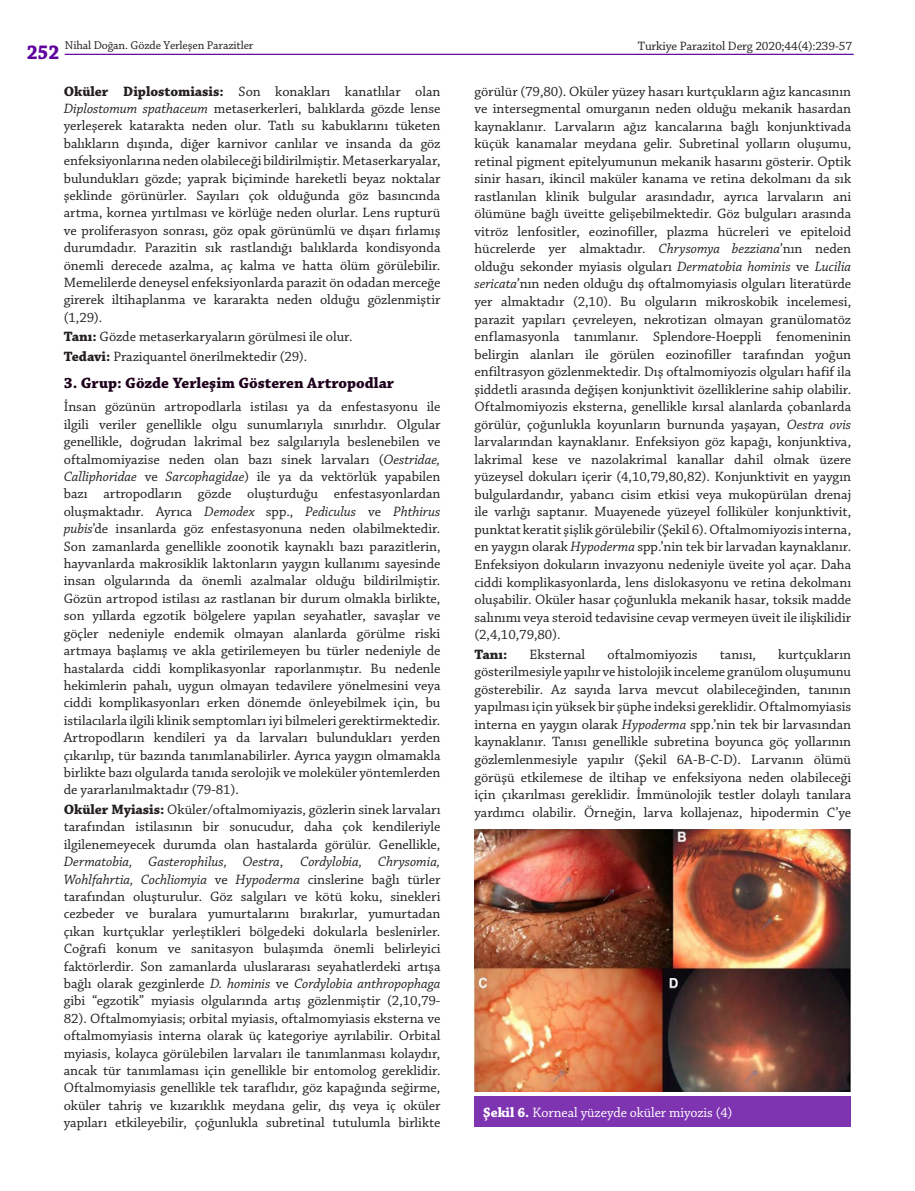
<style>
.page{position:relative;width:915px;height:1191px;background:#fff}
.page>*{position:absolute;margin:0;border:0;box-sizing:border-box;transform-origin:0 0}
.t1{font:700 21px "Chaparral Pro";color:#5e009e;scale:.92 1}
.BOLD{font:700 15.75px "Chaparral Pro";color:#1e001c}
.YAZI{font:14.25px/17.4px "Chaparral Pro";letter-spacing:-.005em;color:#231f20;text-align:justify}
.RESIM-ALTI{font:14.25px "Chaparral Pro";color:#fff}
.YAZI-2{font:700 14.25px "Chaparral Pro";color:#231f20}
.t2{font:12.75px "Chaparral Pro";letter-spacing:-.01em;color:#231f20}
.t3{font:12px "Chaparral Pro";letter-spacing:-.01em;color:#231f20}
.s1{font-weight:700}
.s2{font-style:italic}
</style>
<div class="page">
<hr style="left:65px;top:54px;width:788px;height:1px;background:#5e009e">
<div style="left:474px;top:1096px;width:376px;height:31px;background:#7e33b1"></div>
<img style="left:474px;top:829px;width:376px;height:262px">
<p class="t3" style="left:65px;top:39px;width:190px">Nihal Doğan. Gözde Yerleşen Parazitler</p>
<p class="t2" style="left:637px;top:39px;width:216px">Turkiye Parazitol Derg 2020;44(4):239-57</p>
<h1 class="t1" style="left:27px;top:40px;width:37px">252</h1>
<p class="YAZI" style="left:64px;top:83px;width:378px"><span class="s1">Oküler Diplostomiasis:</span> Son konakları kanatlılar olan <span class="s2">Diplostomum spathaceum</span> metaserkerleri, balıklarda gözde lense yerleşerek katarakta neden olur. Tatlı su kabuklarını tüketen balıkların dışında, diğer karnivor canlılar ve insanda da göz enfeksiyonlarına neden olabileceği bildirilmiştir. Metaserkaryalar, bulundukları gözde; yaprak biçiminde hareketli beyaz noktalar şeklinde görünürler. Sayıları çok olduğunda göz basıncında artma, kornea yırtılması ve körlüğe neden olurlar. Lens rupturü ve proliferasyon sonrası, göz opak görünümlü ve dışarı fırlamış durumdadır. Parazitin sık rastlandığı balıklarda kondisyonda önemli derecede azalma, aç kalma ve hatta ölüm görülebilir.<br>Memelilerde deneysel enfeksiyonlarda parazit ön odadan merceğe girerek iltihaplanma ve kararakta neden olduğu gözlenmiştir (1,29).</p>
<p class="YAZI" style="left:64px;top:329px;width:290px"><span class="s1">Tanı:</span> Gözde metaserkaryaların görülmesi ile olur.</p>
<p class="YAZI" style="left:64px;top:348px;width:245px"><span class="s1">Tedavi:</span> Praziquantel önerilmektedir (29).</p>
<p class="BOLD" style="left:64px;top:373px;width:332px">3. Grup: Gözde Yerleşim Gösteren Artropodlar</p>
<p class="YAZI" style="left:64px;top:399px;width:378px">İnsan gözünün artropodlarla istilası ya da enfestasyonu ile ilgili veriler genellikle olgu sunumlarıyla sınırlıdır. Olgular genellikle, doğrudan lakrimal bez salgılarıyla beslenebilen ve oftalmomiyazise neden olan bazı sinek larvaları (<span class="s2">Oestridae, Calliphoridae</span> ve <span class="s2">Sarcophagidae</span>) ile ya da vektörlük yapabilen bazı artropodların gözde oluşturduğu enfestasyonlardan oluşmaktadır. Ayrıca <span class="s2">Demodex</span> spp., <span class="s2">Pediculus</span> ve <span class="s2">Phthirus pubis</span>’de insanlarda göz enfestasyonuna neden olabilmektedir.<br>Son zamanlarda genellikle zoonotik kaynaklı bazı parazitlerin, hayvanlarda makrosiklik laktonların yaygın kullanımı sayesinde insan olgularında da önemli azalmalar olduğu bildirilmiştir.<br>Gözün artropod istilası az rastlanan bir durum olmakla birlikte, son yıllarda egzotik bölgelere yapılan seyahatler, savaşlar ve göçler nedeniyle endemik olmayan alanlarda görülme riski artmaya başlamış ve akla getirilemeyen bu türler nedeniyle de hastalarda ciddi komplikasyonlar raporlanmıştır. Bu nedenle hekimlerin pahalı, uygun olmayan tedavilere yönelmesini veya ciddi komplikasyonları erken dönemde önleyebilmek için, bu istilacılarla ilgili klinik semptomları iyi bilmeleri gerektirmektedir.<br>Artropodların kendileri ya da larvaları bulundukları yerden çıkarılıp, tür bazında tanımlanabilirler. Ayrıca yaygın olmamakla birlikte bazı olgularda tanıda serolojik ve moleküler yöntemlerden de yararlanılmaktadır (79-81).</p>
<p class="YAZI" style="left:64px;top:801px;width:378px"><span class="s1">Oküler Myiasis:</span> Oküler/oftalmomiyazis, gözlerin sinek larvaları tarafından istilasının bir sonucudur, daha çok kendileriyle ilgilenemeyecek durumda olan hastalarda görülür. Genellikle, <span class="s2">Dermatobia, Gasterophilus, Oestra</span>, <span class="s2">Cordylobia, Chrysomia, Wohlfahrtia, Cochliomyia</span> ve <span class="s2">Hypoderma</span> cinslerine bağlı türler tarafından oluşturulur. Göz salgıları ve kötü koku, sinekleri cezbeder ve buralara yumurtalarını bırakırlar, yumurtadan çıkan kurtçuklar yerleştikleri bölgedeki dokularla beslenirler.<br>Coğrafi konum ve sanitasyon bulaşımda önemli belirleyici faktörlerdir. Son zamanlarda uluslararası seyahatlerdeki artışa bağlı olarak gezginlerde <span class="s2">D. hominis</span> ve <span class="s2">Cordylobia anthropophaga </span>gibi “egzotik” myiasis olgularında artış gözlenmiştir (2,10,79- 82). Oftalmomyiasis; orbital myiasis, oftalmomyiasis eksterna ve oftalmomyiasis interna olarak üç kategoriye ayrılabilir. Orbital myiasis, kolayca görülebilen larvaları ile tanımlanması kolaydır, ancak tür tanımlaması için genellikle bir entomolog gereklidir.<br>Oftalmomyiasis genellikle tek taraflıdır, göz kapağında seğirme, oküler tahriş ve kızarıklık meydana gelir, dış veya iç oküler yapıları etkileyebilir, çoğunlukla subretinal tutulumla birlikte</p>
<p class="YAZI" style="left:474px;top:83px;width:378px">görülür (79,80). Oküler yüzey hasarı kurtçukların ağız kancasının ve intersegmental omurganın neden olduğu mekanik hasardan kaynaklanır. Larvaların ağız kancalarına bağlı konjunktivada küçük kanamalar meydana gelir. Subretinal yolların oluşumu, retinal pigment epitelyumunun mekanik hasarını gösterir. Optik sinir hasarı, ikincil maküler kanama ve retina dekolmanı da sık rastlanılan klinik bulgular arasındadır, ayrıca larvaların ani ölümüne bağlı üveitte gelişebilmektedir. Göz bulguları arasında vitröz lenfositler, eozinofiller, plazma hücreleri ve epiteloid hücrelerde yer almaktadır. <span class="s2">Chrysomya bezziana</span>’nın neden olduğu sekonder myiasis olguları <span class="s2">Dermatobia hominis</span> ve <span class="s2">Lucilia sericata</span>’nın neden olduğu dış oftalmomyiasis olguları literatürde yer almaktadır (2,10). Bu olguların mikroskobik incelemesi, parazit yapıları çevreleyen, nekrotizan olmayan granülomatöz enflamasyonla tanımlanır. Splendore-Hoeppli fenomeninin belirgin alanları ile görülen eozinofiller tarafından yoğun enfiltrasyon gözlenmektedir. Dış oftalmomiyozis olguları hafif ila şiddetli arasında değişen konjunktivit özelliklerine sahip olabilir.<br>Oftalmomiyozis eksterna, genellikle kırsal alanlarda çobanlarda görülür, çoğunlukla koyunların burnunda yaşayan, <span class="s2">Oestra ovis </span>larvalarından kaynaklanır. Enfeksiyon göz kapağı, konjunktiva, lakrimal kese ve nazolakrimal kanallar dahil olmak üzere yüzeysel dokuları içerir (4,10,79,80,82). Konjunktivit en yaygın bulgulardandır, yabancı cisim etkisi veya mukopürülan drenaj ile varlığı saptanır. Muayenede yüzeyel folliküler konjunktivit, punktat keratit şişlik görülebilir (Şekil 6). Oftalmomiyozis interna, en yaygın olarak <span class="s2">Hypoderma</span> spp.’nin tek bir larvadan kaynaklanır.<br>Enfeksiyon dokuların invazyonu nedeniyle üveite yol açar. Daha ciddi komplikasyonlarda, lens dislokasyonu ve retina dekolmanı oluşabilir. Oküler hasar çoğunlukla mekanik hasar, toksik madde salınımı veya steroid tedavisine cevap vermeyen üveit ile ilişkilidir (2,4,10,79,80).</p>
<p class="YAZI-2" style="left:474px;top:646px;width:34px">Tanı:</p>
<p class="YAZI" style="left:529px;top:646px;width:57px">Eksternal</p>
<p class="YAZI" style="left:607px;top:646px;width:92px">oftalmomiyozis</p>
<p class="YAZI" style="left:719px;top:646px;width:38px">tanısı,</p>
<p class="YAZI" style="left:474px;top:646px;width:378px;text-indent:303px">kurtçukların gösterilmesiyle yapılır ve histolojik inceleme granülom oluşumunu gösterebilir. Az sayıda larva mevcut olabileceğinden, tanının yapılması için yüksek bir şüphe indeksi gereklidir. Oftalmomyiasis interna en yaygın olarak <span class="s2">Hypoderma</span> spp.’nin tek bir larvasından kaynaklanır. Tanısı genellikle subretina boyunca göç yollarının gözlemlenmesiyle yapılır (Şekil 6A-B-C-D). Larvanın ölümü görüşü etkilemese de iltihap ve enfeksiyona neden olabileceği için çıkarılması gereklidir. İmmünolojik testler dolaylı tanılara yardımcı olabilir. Örneğin, larva kollajenaz, hipodermin C’ye</p>
<p class="RESIM-ALTI" style="left:483px;top:1104px;width:250px"><span class="s1">Şekil 6.</span> Korneal yüzeyde oküler miyozis (4)</p>
</div>
